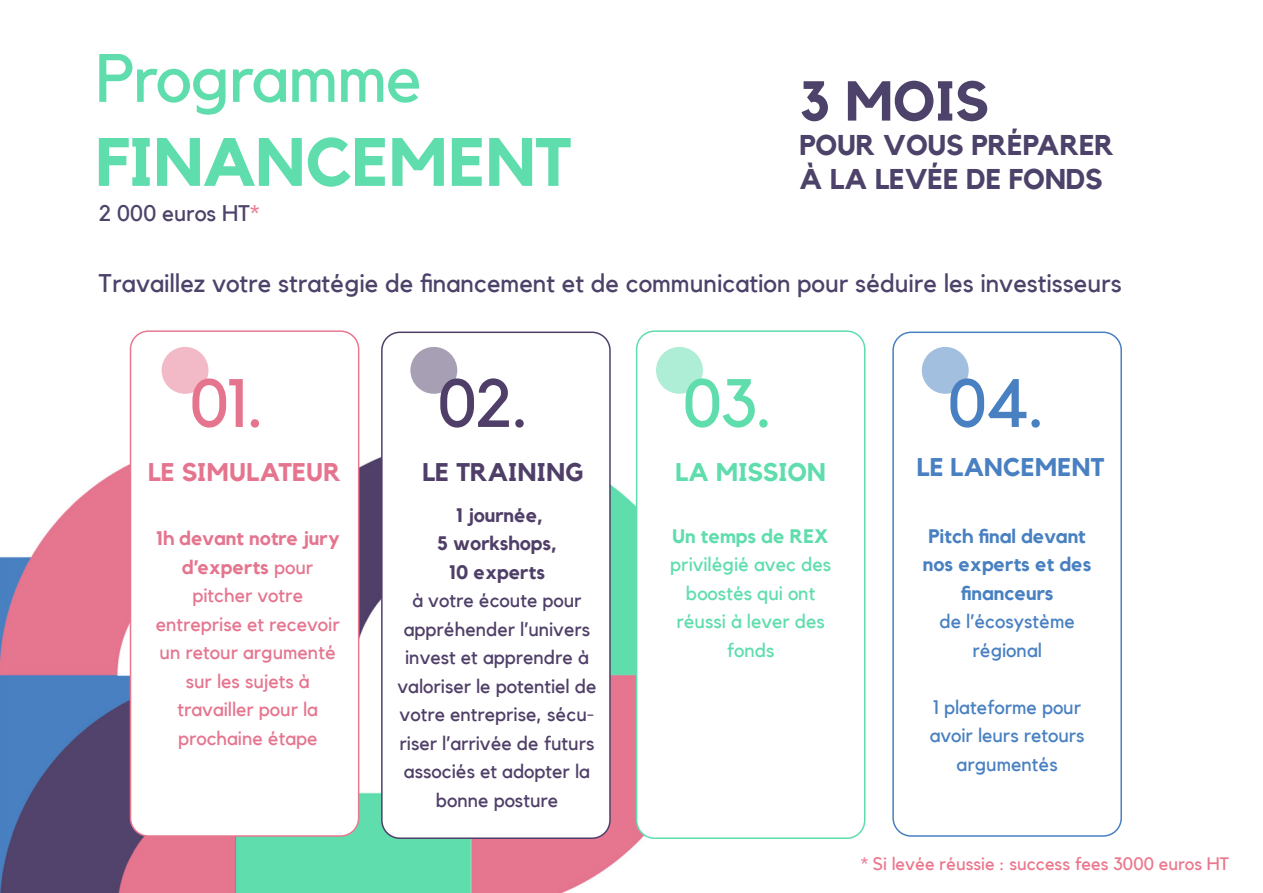
<style>
.page{position:relative;width:1263px;height:893px;background:#fff}
.page>*{position:absolute;margin:0;border:0;box-sizing:border-box;transform-origin:0 0}
.t1{font:67.5px "Kollektif";letter-spacing:-.025em;color:#5fddad}
.t2{font:700 67.5px "Kollektif";color:#5fddad}
.t3{font:67.5px "Kollektif";color:#e5758f}
.t4{font:67.5px "Kollektif";color:#4f3f68}
.t5{font:67.5px "Kollektif";color:#4880c1}
.t6{font:700 55.5px "Kollektif";color:#4d4269}
.t7{font:700 28.5px "Kollektif";color:#4d4269}
.t8{font:25.5px "Kollektif";color:#4d4269}
.t9{font:700 25.5px "Kollektif";letter-spacing:.015em;color:#e5758f}
.t10{font:700 25.5px "Kollektif";letter-spacing:.015em;color:#4880c1}
.t11{font:700 25.5px "Kollektif";letter-spacing:.015em;color:#4f3f68}
.t12{font:700 25.5px "Kollektif";letter-spacing:-.005em;color:#5fddad}
.t13{font:22.5px "Kollektif";color:#4d4269}
.t14{font:19.5px/28.5px "Kollektif";color:#4f3f68;text-align:center}
.t15{font:19.5px/28.5px "Kollektif";color:#e5758f;text-align:center}
.t16{font:19.5px/28.5px "Kollektif";color:#4880c1;text-align:center}
.t17{font:19.5px/28.5px "Kollektif";color:#5fddad;text-align:center}
.t18{font:700 19.5px/28.5px "Kollektif";color:#4880c1;text-align:center}
.t19{font:700 19.5px/28.5px "Kollektif";color:#e5758f;text-align:center}
.t20{font:700 19.5px "Kollektif";color:#4f3f68}
.t21{font:18px "Kollektif";color:#ea788e}
.s1{color:#ea788e}
.s2{font-weight:400}
.s3{font-weight:700}
</style>
<div class="page">
<img style="left:0;top:331px;width:650px;height:562px">
<div style="left:131px;top:331px;width:228px;height:505px;background:#fff;border-radius:18px"></div>
<div style="left:130px;top:330px;width:229px;height:507px;border:2px solid #e87790;border-radius:18px"></div>
<div style="left:382px;top:332px;width:228px;height:506px;background:#fff;border-radius:18px"></div>
<div style="left:381px;top:332px;width:230px;height:507px;border:2px solid #4f3f68;border-radius:18px"></div>
<div style="left:637px;top:331px;width:228px;height:507px;background:#fff;border-radius:18px"></div>
<div style="left:636px;top:330px;width:229px;height:509px;border:2px solid #5fddad;border-radius:18px"></div>
<div style="left:892px;top:332px;width:230px;height:505px;border:2px solid #4880c1;border-radius:18px"></div>
<div style="left:162px;top:347px;width:46px;height:47px;background:#f2bac7;border-radius:50%"></div>
<div style="left:410px;top:347px;width:47px;height:47px;background:#a79fb3;border-radius:50%"></div>
<div style="left:656px;top:347px;width:47px;height:47px;background:#afeed6;border-radius:50%"></div>
<div style="left:922px;top:347px;width:47px;height:47px;background:#a3bfe0;border-radius:50%"></div>
<p class="t1" style="left:96px;top:39px;width:327px">Programme</p>
<p class="t2" style="left:96px;top:123px;width:478px">FINANCEMENT</p>
<p class="t13" style="left:99px;top:200px;width:162px">2 000 euros HT<span class="s1">*</span></p>
<p class="t6" style="left:799px;top:69px;width:191px">3 MOIS</p>
<p class="t7" style="left:799px;top:128px;width:316px">POUR VOUS PRÉPARER</p>
<p class="t7" style="left:799px;top:162px;width:305px">À LA LEVÉE DE FONDS</p>
<p class="t8" style="left:99px;top:268px;width:1024px">Travaillez votre stratégie de financement et de communication pour séduire les investisseurs</p>
<p class="t3" style="left:190px;top:364px;width:75px">01.</p>
<p class="t4" style="left:438px;top:364px;width:92px">02.</p>
<p class="t1" style="left:683px;top:364px;width:91px">03.</p>
<p class="t5" style="left:948px;top:364px;width:98px">04.</p>
<p class="t9" style="left:148px;top:457px;width:194px">LE SIMULATEUR</p>
<p class="t11" style="left:422px;top:457px;width:162px">LE TRAINING</p>
<p class="t12" style="left:675px;top:457px;width:152px">LA MISSION</p>
<p class="t10" style="left:917px;top:453px;width:189px">LE LANCEMENT</p>
<p class="t19" style="left:156px;top:524px;width:185px">1h devant notre jury d’experts <span class="s2">pour</span></p>
<p class="t15" style="left:192px;top:581px;width:112px">pitcher votre</p>
<p class="t15" style="left:156px;top:610px;width:185px">entreprise et recevoir un retour argumenté sur les sujets à</p>
<p class="t15" style="left:177px;top:695px;width:142px">travailler pour la</p>
<p class="t15" style="left:178px;top:724px;width:141px">prochaine étape</p>
<p class="t20" style="left:456px;top:504px;width:89px">1 journée,</p>
<p class="t20" style="left:437px;top:532px;width:121px">5 workshops,</p>
<p class="t20" style="left:449px;top:561px;width:98px">10 experts</p>
<p class="t14" style="left:398px;top:586px;width:200px">à votre écoute pour appréhender l’univers invest et apprendre à valoriser le potentiel de votre entreprise, sécu&shy;riser l’arrivée de futurs associés et adopter la bonne posture</p>
<p class="t17" style="left:670px;top:521px;width:162px"><span class="s3">Un temps de REX </span>privilégié avec des boostés qui ont réussi à lever des fonds</p>
<p class="t18" style="left:923px;top:521px;width:170px">Pitch final devant nos experts et des financeurs</p>
<p class="t16" style="left:939px;top:607px;width:137px">de l’écosystème</p>
<p class="t16" style="left:972px;top:635px;width:71px">régional</p>
<p class="t16" style="left:930px;top:692px;width:157px">1 plateforme pour avoir leurs retours argumentés</p>
<p class="t21" style="left:861px;top:853px;width:370px">* Si levée réussie : success fees 3000 euros HT</p>
</div>
